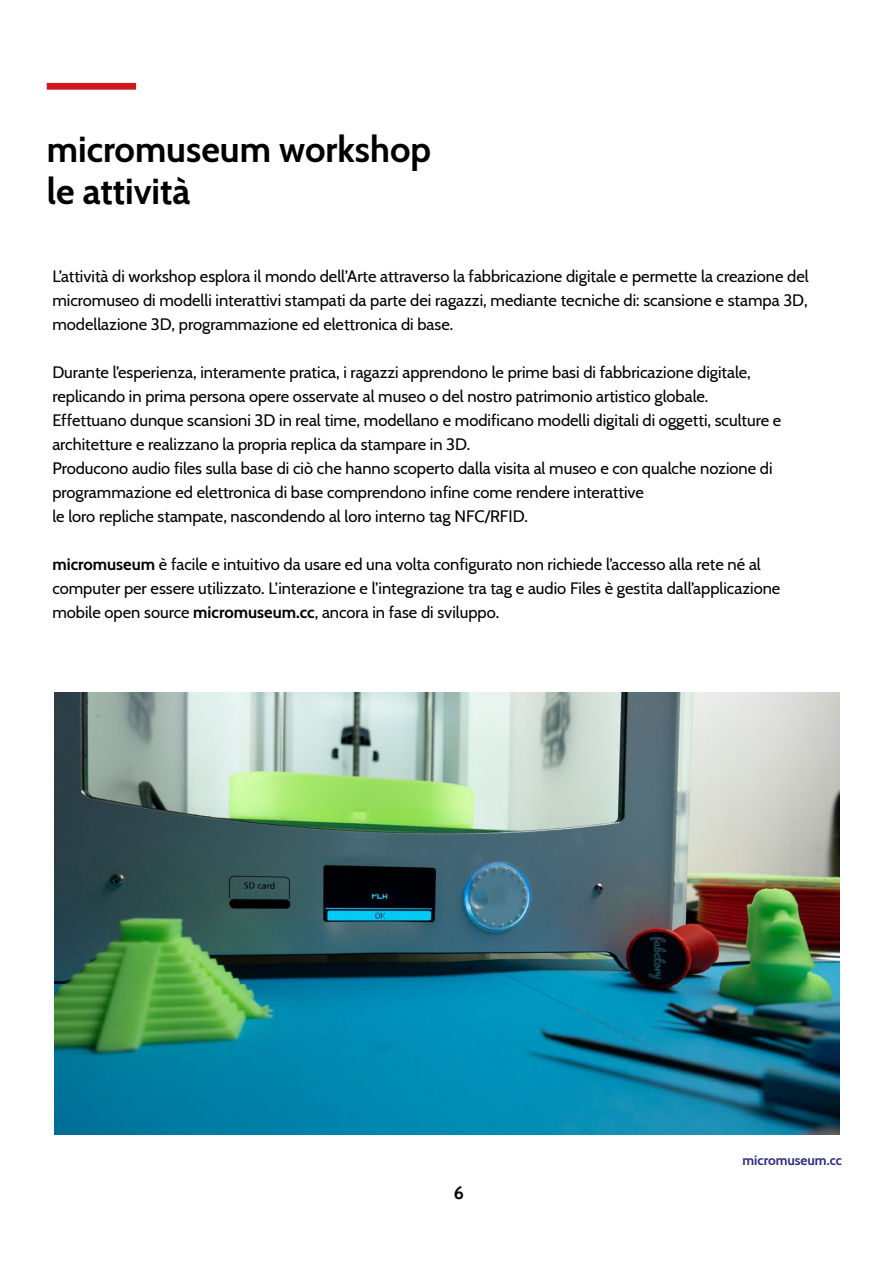
<style>
.page{position:relative;width:893px;height:1263px;background:#fff}
.page>*{position:absolute;margin:0;border:0;box-sizing:border-box;transform-origin:0 0}
.t1{font:700 36px/42px "Cabin";color:#000}
.t2{font:700 18px "Cabin";color:#000}
.t3{font:16.5px/24px "Cabin";color:#000}
.t4{font:700 13.5px "Cabin";color:#2d2d7d}
.s1{font-weight:700}
</style>
<div class="page">
<img style="left:54px;top:692px;width:785px;height:442px">
<div style="left:47px;top:83px;width:89px;height:7px;background:#cd171a"></div>
<h1 class="t1" style="left:47px;top:126px;width:386px">micromuseum workshop le attività</h1>
<p class="t3" style="left:52px;top:263px;width:758px;text-align:justify">L’attività di workshop esplora il mondo dell’Arte attraverso la fabbricazione digitale e permette la creazione del micromuseo di modelli interattivi stampati da parte dei ragazzi, mediante tecniche di: scansione e stampa 3D, modellazione 3D, programmazione ed elettronica di base.</p>
<p class="t3" style="left:52px;top:359px;width:730px">Durante l’esperienza, interamente pratica, i ragazzi apprendono le prime basi di fabbricazione digitale, replicando in prima persona opere osservate al museo o del nostro patrimonio artistico globale.<br>Effettuano dunque scansioni 3D in real time, modellano e modificano modelli digitali di oggetti, sculture e architetture e realizzano la propria replica da stampare in 3D.<br>Producono audio files sulla base di ciò che hanno scoperto dalla visita al museo e con qualche nozione di programmazione ed elettronica di base comprendono infine come rendere interattive<br>le loro repliche stampate, nascondendo al loro interno tag NFC/RFID.</p>
<p class="t3" style="left:52px;top:551px;width:729px"><span class="s1">micromuseum</span> è facile e intuitivo da usare ed una volta configurato non richiede l’accesso alla rete né al computer per essere utilizzato. L’interazione e l’integrazione tra tag e audio Files è gestita dall’applicazione mobile open source <span class="s1">micromuseum.cc</span>, ancora in fase di sviluppo.</p>
<p class="t2" style="left:454px;top:1178px;width:12px">6</p>
<p class="t4" style="left:742px;top:1150px;width:101px">micromuseum.cc</p>
</div>
